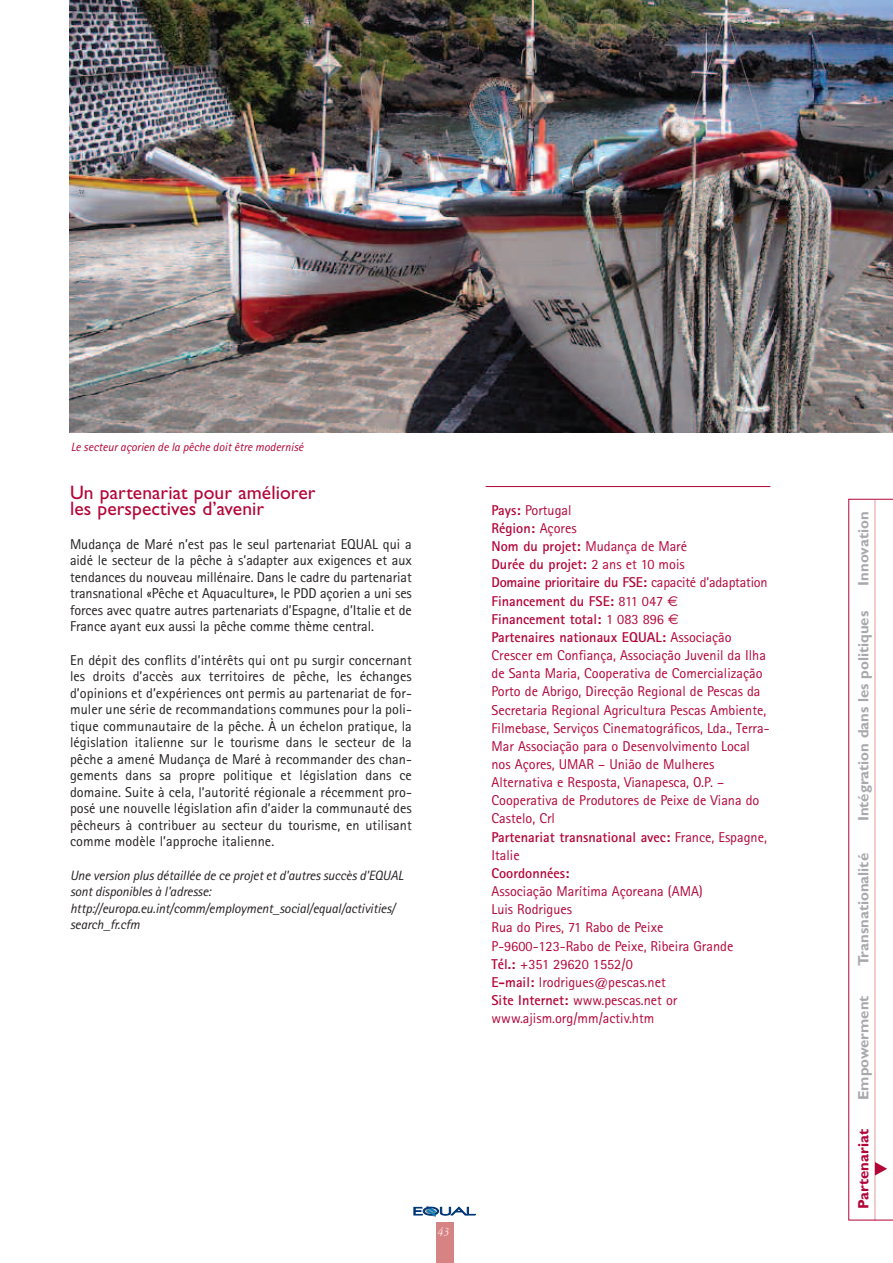
<style>
.page{position:relative;width:893px;height:1263px;background:#fff}
.page>*{position:absolute;margin:0;border:0;box-sizing:border-box;transform-origin:0 0}
.t1{font:19.5px/16.5px "Gill Sans";letter-spacing:.005em;color:#b30437}
.t2{font:700 15px "Gill Sans";color:#a8a9ad}
.t3{font:700 15px "Gill Sans";color:#b30437}
.t4{font:14.25px/16.5px "Rotis Sans Serif";color:#231f20;text-align:justify}
.t5{font:14.25px/18.1px "Rotis Sans Serif";color:#b30437}
.t6{font:700 14.25px "Rotis Sans Serif";color:#b30437}
.t7{font:italic 13.5px/16.5px "Rotis Sans Serif";letter-spacing:-.01em;color:#231f20}
.t8{font:italic 12px "Rotis Sans Serif";color:#b30437}
.t9{font:italic 12px "Garamond Three";color:#fff}
.s1{font-weight:700}
.s2{font-family:"Euro Sans"}
</style>
<div class="page">
<img style="left:70px;top:0;width:823px;height:432px">
<hr style="left:0;top:0;width:1px;height:183px;background:#f6e2df">
<div style="left:436px;top:1203px;width:17px;height:60px;background:#d68483"></div>
<div style="left:408px;top:1203px;width:73px;height:18px;background:#fff"></div>
<svg style="left:414px;top:1206px;width:61px;height:11px"></svg>
<hr style="left:486px;top:486px;width:284px;height:1px;background:#b30437">
<hr style="left:875px;top:500px;width:1px;height:721px;background:#dd9995">
<svg style="left:848px;top:499px;width:45px;height:721px"></svg>
<p class="t8" style="left:71px;top:442px;width:234px">Le secteur açorien de la pêche doit être modernisé</p>
<h1 class="t1" style="left:70px;top:486px;width:247px">Un partenariat pour améliorer les perspectives d’avenir</h1>
<p class="t4" style="left:70px;top:537px;width:343px">Mudança de Maré n’est pas le seul partenariat EQUAL qui a aidé le secteur de la pêche à s’adapter aux exigences et aux tendances du nouveau millénaire. Dans le cadre du partenariat transnational «Pêche et Aquaculture», le PDD açorien a uni ses forces avec quatre autres partenariats d’Espagne, d’Italie et de France ayant eux aussi la pêche comme thème central.</p>
<p class="t4" style="left:70px;top:653px;width:343px">En dépit des conflits d’intérêts qui ont pu surgir concernant les droits d’accès aux territoires de pêche, les échanges d’opinions et d’expériences ont permis au partenariat de for&shy;muler une série de recommandations communes pour la poli&shy;tique communautaire de la pêche. À un échelon pratique, la législation italienne sur le tourisme dans le secteur de la pêche a amené Mudança de Maré à recommander des chan&shy;gements dans sa propre politique et législation dans ce domaine. Suite à cela, l’autorité régionale a récemment pro&shy;posé une nouvelle législation afin d’aider la communauté des pêcheurs à contribuer au secteur du tourisme, en utilisant comme modèle l’approche italienne.</p>
<p class="t7" style="left:70px;top:868px;width:335px">Une version plus détaillée de ce projet et d'autres succès d'EQUAL sont disponibles à l'adresse: http://europa.eu.int/comm/employment_social/equal/activities/ search_fr.cfm</p>
<p class="t5" style="left:491px;top:502px;width:279px"><span class="s1">Pays:</span> Portugal<br><span class="s1">Région:</span> Açores<br><span class="s1">Nom du projet:</span> Mudança de Maré<br><span class="s1">Durée du projet:</span> 2 ans et 10 mois<br><span class="s1">Domaine prioritaire du FSE:</span> capacité d’adaptation <span class="s1">Financement du FSE:</span> 811 047 <span class="s2">€<br></span><span class="s1">Financement total:</span> 1 083 896 <span class="s2">€<br></span><span class="s1">Partenaires nationaux EQUAL:</span> Associação Crescer em Confiança, Associação Juvenil da Ilha de Santa Maria, Cooperativa de Comercialização Porto de Abrigo, Direcção Regional de Pescas da Secretaria Regional Agricultura Pescas Ambiente, Filmebase, Serviços Cinematográficos, Lda., Terra-Mar Associação para o Desenvolvimento Local nos Açores, UMAR – União de Mulheres Alternativa e Resposta, Vianapesca, O.P. – Cooperativa de Produtores de Peixe de Viana do Castelo, Crl<br><span class="s1">Partenariat transnational avec:</span> France, Espagne, Italie</p>
<p class="t6" style="left:491px;top:868px;width:79px">Coordonnées:</p>
<p class="t5" style="left:491px;top:883px;width:243px">Associação Marítima Açoreana (AMA)<br>Luis Rodrigues<br>Rua do Pires, 71 Rabo de Peixe<br>P-9600-123-Rabo de Peixe, Ribeira Grande<br><span class="s1">Tél.:</span> +351 29620 1552/0<br><span class="s1">E-mail:</span> lrodrigues@pescas.net<br><span class="s1">Site Internet:</span> www.pescas.net or www.ajism.org/mm/activ.htm</p>
<p class="t9" style="left:438px;top:1227px;width:13px">43</p>
<p class="t2" style="left:858px;top:586px;width:75px;rotate:-90deg">Innovation</p>
<p class="t2" style="left:858px;top:821px;width:212px;rotate:-90deg">Intégration dans les politiques</p>
<p class="t2" style="left:858px;top:966px;width:115px;rotate:-90deg">Transnationalité</p>
<p class="t2" style="left:858px;top:1100px;width:106px;rotate:-90deg">Empowerment</p>
<p class="t3" style="left:858px;top:1209px;width:81px;rotate:-90deg">Partenariat</p>
</div>
